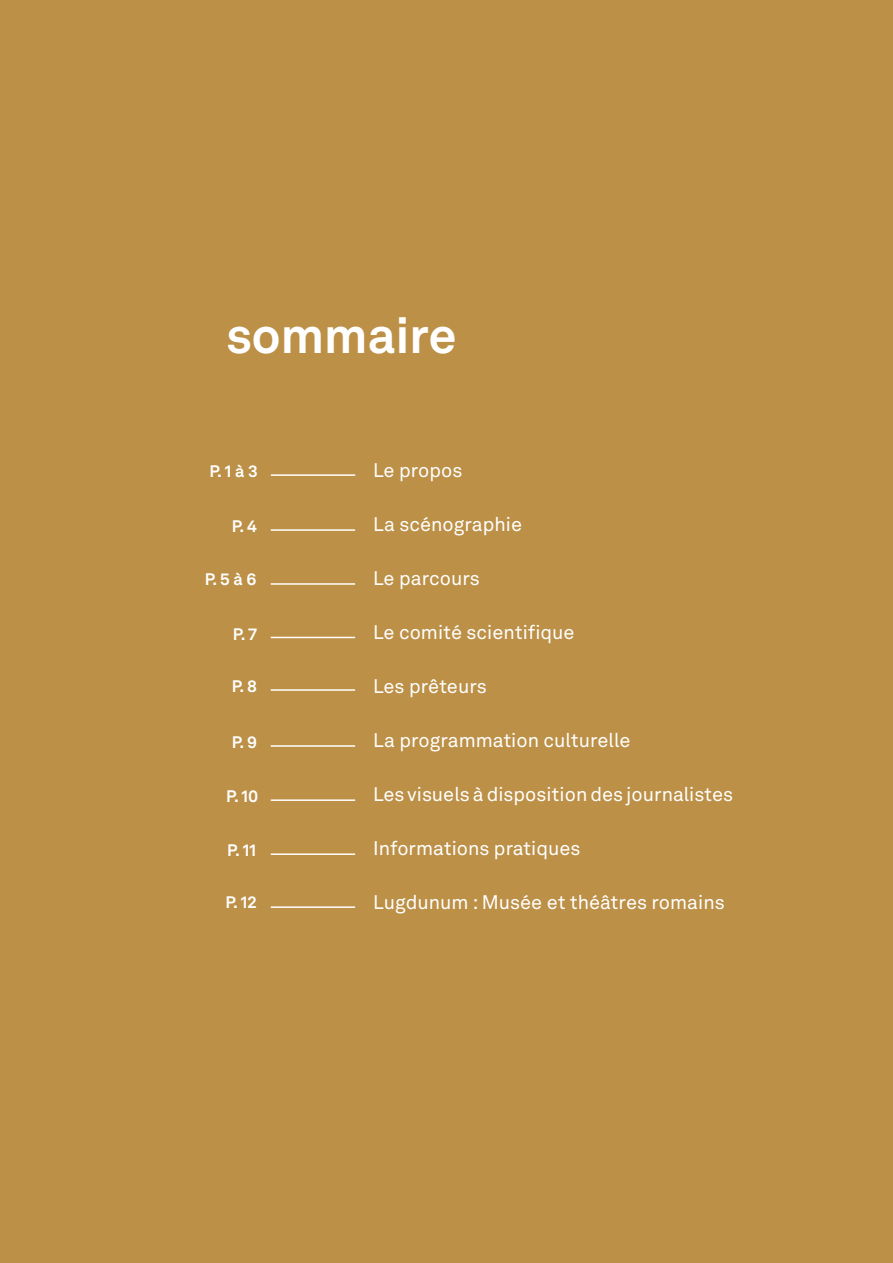
<style>
.page{position:relative;width:893px;height:1263px;background:#bc9047}
.page>*{position:absolute;margin:0;border:0;box-sizing:border-box;transform-origin:0 0}
.t1{font:700 49.5px "Akkurat LL";color:#fff}
.t2{font:19.5px "Akkurat LL";color:#fff}
.t3{font:700 16.5px "Akkurat LL";color:#fff}
</style>
<div class="page">
<hr style="left:271px;top:474px;width:84px;height:2px;background:#fff">
<hr style="left:271px;top:529px;width:84px;height:2px;background:#fff">
<hr style="left:271px;top:583px;width:84px;height:2px;background:#fff">
<hr style="left:271px;top:637px;width:84px;height:1px;background:#fff">
<hr style="left:271px;top:689px;width:84px;height:2px;background:#fff">
<hr style="left:271px;top:745px;width:84px;height:2px;background:#fff">
<hr style="left:271px;top:799px;width:84px;height:2px;background:#fff">
<hr style="left:271px;top:853px;width:84px;height:2px;background:#fff">
<hr style="left:271px;top:906px;width:84px;height:2px;background:#fff">
<h1 class="t1" style="left:226px;top:297px;width:232px">sommaire</h1>
<p class="t3" style="left:209px;top:458px;width:50px">P. 1 à 3</p>
<p class="t3" style="left:232px;top:514px;width:27px">P. 4</p>
<p class="t3" style="left:205px;top:566px;width:53px">P. 5 à 6</p>
<p class="t3" style="left:233px;top:621px;width:26px">P. 7</p>
<p class="t3" style="left:232px;top:674px;width:27px">P. 8</p>
<p class="t3" style="left:232px;top:729px;width:27px">P. 9</p>
<p class="t3" style="left:226px;top:784px;width:34px">P. 10</p>
<p class="t3" style="left:227px;top:838px;width:30px">P. 11</p>
<p class="t3" style="left:225px;top:890px;width:33px">P. 12</p>
<p class="t2" style="left:373px;top:456px;width:91px">Le propos</p>
<p class="t2" style="left:373px;top:510px;width:150px">La scénographie</p>
<p class="t2" style="left:373px;top:564px;width:108px">Le parcours</p>
<p class="t2" style="left:373px;top:618px;width:203px">Le comité scientifique</p>
<p class="t2" style="left:373px;top:672px;width:115px">Les prêteurs</p>
<p class="t2" style="left:373px;top:726px;width:259px">La programmation culturelle</p>
<p class="t2" style="left:373px;top:780px;width:362px">Les visuels à disposition des journalistes</p>
<p class="t2" style="left:373px;top:834px;width:209px">Informations pratiques</p>
<p class="t2" style="left:373px;top:888px;width:353px">Lugdunum : Musée et théâtres romains</p>
</div>
